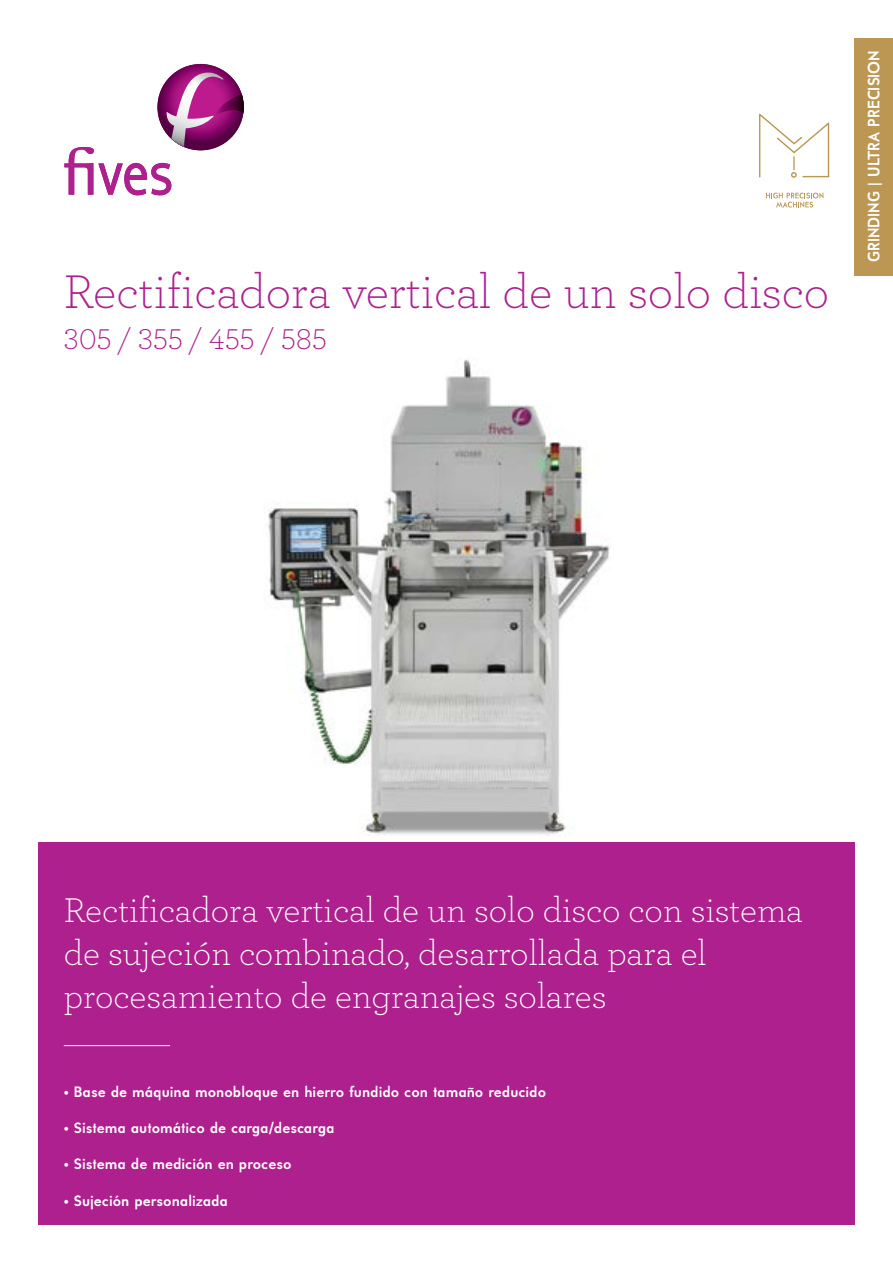
<style>
.page{position:relative;width:893px;height:1263px;background:#fff}
.page>*{position:absolute;margin:0;border:0;box-sizing:border-box;transform-origin:0 0}
.t1{font:300 49.5px "Archer";color:#ad208e}
.t2{font:300 36px/43.2px "Archer";color:#fff}
.t3{font:300 30px "Archer";color:#ad208e}
.t4{font:700 16.5px "Universalis ADF Std";color:#fff}
.t5{font:700 15px "Universalis ADF Std";color:#fff}
</style>
<div class="page">
<img style="left:268px;top:359px;width:342px;height:477px">
<div style="left:38px;top:842px;width:817px;height:383px;background:#ad208e"></div>
<hr style="left:64px;top:1045px;width:106px;height:1px;background:#fff">
<div style="left:855px;top:38px;width:38px;height:237px;background:#bc9653"></div>
<svg style="left:766px;top:193px;width:57px;height:15px"></svg>
<svg style="left:759px;top:114px;width:70px;height:64px"></svg>
<svg style="left:157px;top:64px;width:87px;height:86px"></svg>
<svg style="left:64px;top:73px;width:180px;height:123px"></svg>
<h1 class="t1" style="left:64px;top:259px;width:767px">Rectificadora vertical de un solo disco</h1>
<h3 class="t3" style="left:64px;top:319px;width:265px">305 / 355 / 455 / 585</h3>
<p class="t4" style="left:864px;top:262px;width:213px;rotate:-90deg">GRINDING | ULTRA PRECISION</p>
<h2 class="t2" style="left:64px;top:887px;width:741px">Rectificadora vertical de un solo disco con sistema de sujeción combinado, desarrollada para el procesamiento de engranajes solares</h2>
<p class="t5" style="left:64px;top:1082px;width:484px">• Base de máquina monobloque en hierro fundido con tamaño reducido</p>
<p class="t5" style="left:64px;top:1119px;width:272px">• Sistema automático de carga/descarga</p>
<p class="t5" style="left:64px;top:1155px;width:229px">• Sistema de medición en proceso</p>
<p class="t5" style="left:64px;top:1191px;width:166px">• Sujeción personalizada</p>
</div>
